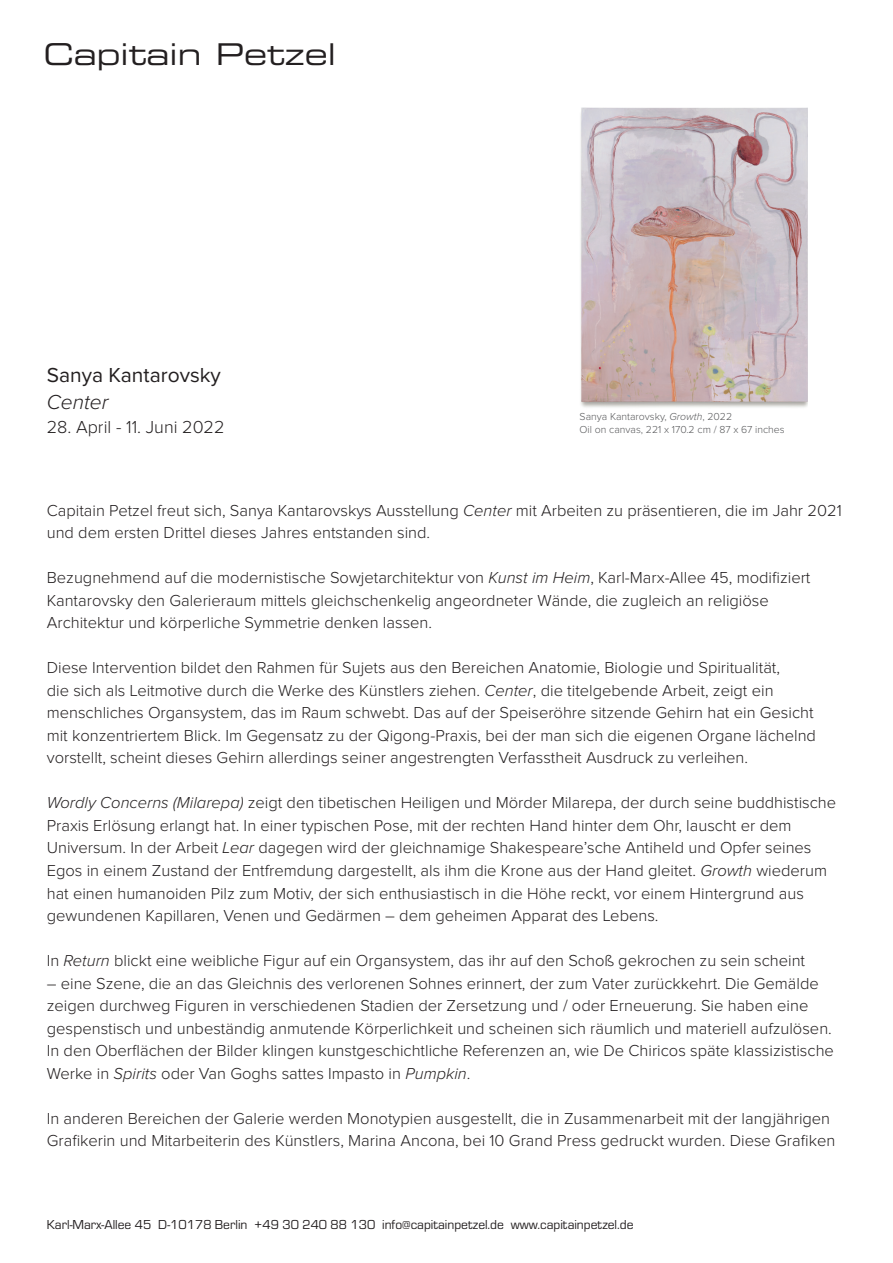
<style>
.page{position:relative;width:893px;height:1263px;background:#fff}
.page>*{position:absolute;margin:0;border:0;box-sizing:border-box;transform-origin:0 0}
.t1{font:30px "Eurostile Extended Two";color:#231f20}
.t2{font:21px "Proxima Nova";color:#231f20}
.t3{font:italic 300 21px "Proxima Nova";color:#231f20}
.t4{font:300 18px "Proxima Nova";color:#231f20}
.t5{font:300 16.5px/22.5px "Proxima Nova";color:#231f20}
.t6{font:13.5px "Eurostile";color:#231f20}
.t7{font:300 10.5px/12.6px "Proxima Nova";color:#57585a}
.s1{font-style:italic}
</style>
<div class="page">
<img style="left:580px;top:108px;width:228px;height:300px">
<h1 class="t1" style="left:44px;top:34px;width:294px">Capitain Petzel</h1>
<p class="t2" style="left:47px;top:365px;width:176px">Sanya Kantarovsky</p>
<p class="t3" style="left:47px;top:392px;width:63px">Center</p>
<p class="t4" style="left:47px;top:418px;width:179px">28. April - 11. Juni 2022</p>
<p class="t7" style="left:580px;top:411px;width:207px">Sanya Kantarovsky, <span class="s1">Growth</span>, 2022<br>Oil on canvas, 221 x 170.2 cm / 87 x 67 inches</p>
<p class="t5" style="left:47px;top:500px;width:796px">Capitain Petzel freut sich, Sanya Kantarovskys Ausstellung <span class="s1">Center</span> mit Arbeiten zu präsentieren, die im Jahr 2021 und dem ersten Drittel dieses Jahres entstanden sind.</p>
<p class="t5" style="left:47px;top:567px;width:765px">Bezugnehmend auf die modernistische Sowjetarchitektur von <span class="s1">Kunst im Heim</span>, Karl-Marx-Allee 45, modifiziert<br>Kantarovsky den Galerieraum mittels gleichschenkelig angeordneter Wände, die zugleich an religiöse<br>Architektur und körperliche Symmetrie denken lassen.</p>
<p class="t5" style="left:47px;top:657px;width:771px">Diese Intervention bildet den Rahmen für Sujets aus den Bereichen Anatomie, Biologie und Spiritualität,<br>die sich als Leitmotive durch die Werke des Künstlers ziehen. <span class="s1">Center</span>, die titelgebende Arbeit, zeigt ein menschliches Organsystem, das im Raum schwebt. Das auf der Speiseröhre sitzende Gehirn hat ein Gesicht mit konzentriertem Blick. Im Gegensatz zu der Qigong-Praxis, bei der man sich die eigenen Organe lächelnd vorstellt, scheint dieses Gehirn allerdings seiner angestrengten Verfasstheit Ausdruck zu verleihen.</p>
<p class="t5" style="left:47px;top:792px;width:791px"><span class="s1">Wordly Concerns (Milarepa)</span> zeigt den tibetischen Heiligen und Mörder Milarepa, der durch seine buddhistische Praxis Erlösung erlangt hat. In einer typischen Pose, mit der rechten Hand hinter dem Ohr, lauscht er dem Universum. In der Arbeit <span class="s1">Lear</span> dagegen wird der gleichnamige Shakespeare’sche Antiheld und Opfer seines Egos in einem Zustand der Entfremdung dargestellt, als ihm die Krone aus der Hand gleitet. <span class="s1">Growth</span> wiederum hat einen humanoiden Pilz zum Motiv, der sich enthusiastisch in die Höhe reckt, vor einem Hintergrund aus gewundenen Kapillaren, Venen und Gedärmen – dem geheimen Apparat des Lebens.</p>
<p class="t5" style="left:47px;top:950px;width:760px">In <span class="s1">Return</span> blickt eine weibliche Figur auf ein Organsystem, das ihr auf den Schoß gekrochen zu sein scheint</p>
<p class="t5" style="left:47px;top:972px;width:789px">– eine Szene, die an das Gleichnis des verlorenen Sohnes erinnert, der zum Vater zurückkehrt. Die Gemälde zeigen durchweg Figuren in verschiedenen Stadien der Zersetzung und / oder Erneuerung. Sie haben eine gespenstisch und unbeständig anmutende Körperlichkeit und scheinen sich räumlich und materiell aufzulösen.<br>In den Oberflächen der Bilder klingen kunstgeschichtliche Referenzen an, wie De Chiricos späte klassizistische Werke in <span class="s1">Spirits</span> oder Van Goghs sattes Impasto in <span class="s1">Pumpkin</span>.</p>
<p class="t5" style="left:47px;top:1107px;width:790px">In anderen Bereichen der Galerie werden Monotypien ausgestellt, die in Zusammenarbeit mit der langjährigen<br>Grafikerin und Mitarbeiterin des Künstlers, Marina Ancona, bei 10 Grand Press gedruckt wurden. Diese Grafiken</p>
<p class="t6" style="left:47px;top:1216px;width:588px">Karl-Marx-Allee 45 D-10178 Berlin +49 30 240 88 130 info@capitainpetzel.de www.capitainpetzel.de</p>
</div>
